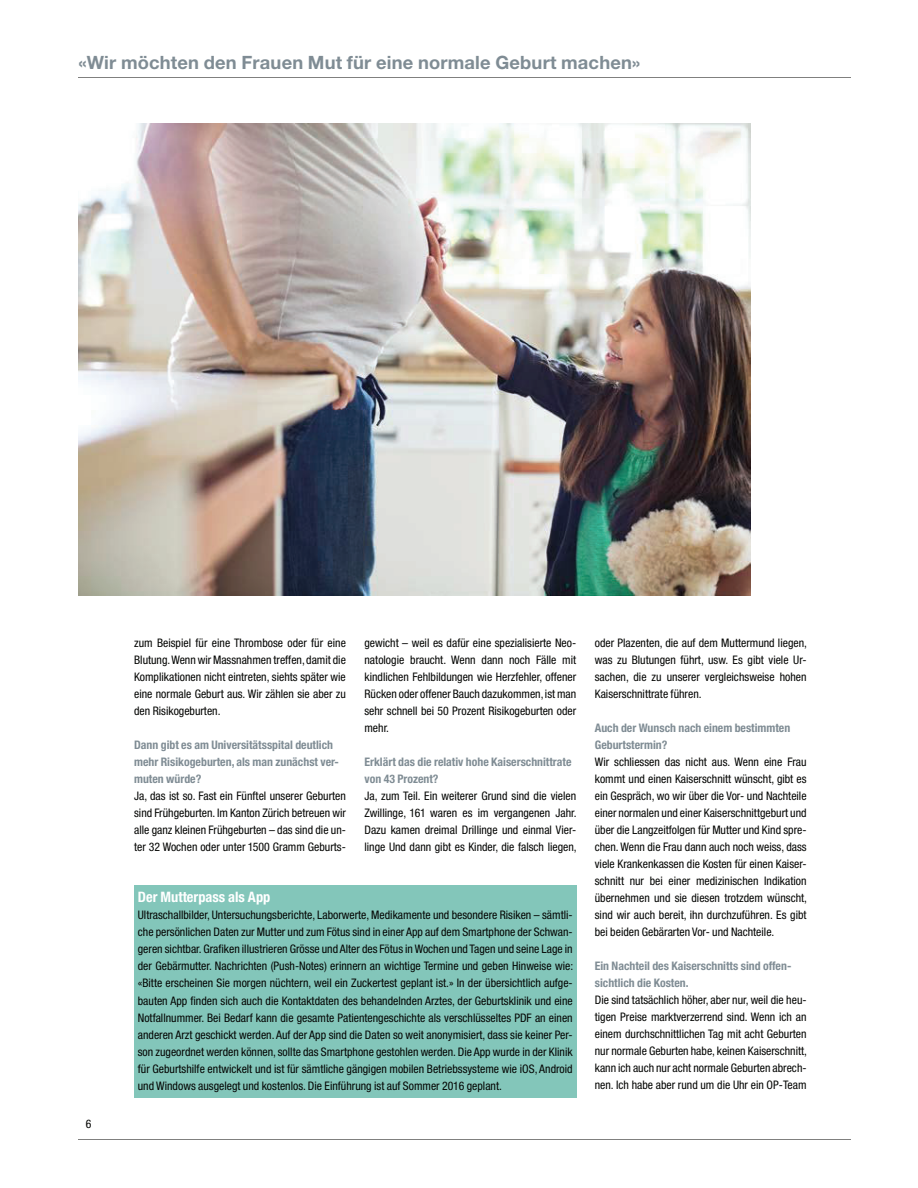
<style>
.page{position:relative;width:918px;height:1188px;background:#fff}
.page>*{position:absolute;margin:0;border:0;box-sizing:border-box;transform-origin:0 0}
.t1{font:700 18.3px "Helvetica Neue LT Std";letter-spacing:.01em;color:#7f8c94}
.t2{font:700 condensed 14.4px "Helvetica Neue LT Pro";color:#fff}
.t3{font:condensed 11.85px/17px "Helvetica Neue LT Pro";color:#040503;text-align:justify}
.t4{font:700 condensed 11.85px/17px "Helvetica Neue LT Pro";color:#7f8c94}
</style>
<div class="page">
<hr style="left:78px;top:1140px;width:773px;height:1px;background:#80807f">
<hr style="left:78px;top:78px;width:773px;height:1px;background:#80807f">
<img style="left:78px;top:124px;width:673px;height:472px">
<div style="left:134px;top:885px;width:442px;height:213px;background:#83c6ba"></div>
<h1 class="t1" style="left:78px;top:56px;width:563px">«Wir möchten den Frauen Mut für eine normale Geburt machen»</h1>
<p class="t3" style="left:86px;top:1117px;width:7px">6</p>
<p class="t3" style="left:134px;top:635px;width:213px">zum Beispiel für eine Thrombose oder für eine Blutung. Wenn wir Massnahmen treffen, damit die Komplikationen nicht eintreten, siehts später wie eine normale Geburt aus. Wir zählen sie aber zu den Risikogeburten.</p>
<p class="t4" style="left:134px;top:737px;width:206px">Dann gibt es am Universitätsspital deutlich mehr Risikogeburten, als man zunächst ver&shy;muten würde?</p>
<p class="t3" style="left:134px;top:788px;width:213px">Ja, das ist so. Fast ein Fünftel unserer Geburten sind Frühgeburten. Im Kanton Zürich betreuen wir alle ganz kleinen Frühgeburten – das sind die un&shy;ter 32 Wochen oder unter 1500 Gramm Geburts-</p>
<p class="t3" style="left:364px;top:635px;width:213px">gewicht – weil es dafür eine spezialisierte Neo&shy;natologie braucht. Wenn dann noch Fälle mit kindlichen Fehlbildungen wie Herzfehler, offener Rücken oder offener Bauch dazukommen, ist man sehr schnell bei 50 Prozent Risikogeburten oder mehr.</p>
<p class="t4" style="left:364px;top:754px;width:209px">Erklärt das die relativ hohe Kaiserschnittrate von 43 Prozent?</p>
<p class="t3" style="left:364px;top:788px;width:214px">Ja, zum Teil. Ein weiterer Grund sind die vielen Zwillinge, 161 waren es im vergangenen Jahr.<br>Dazu kamen dreimal Drillinge und einmal Vier&shy;linge Und dann gibt es Kinder, die falsch liegen,</p>
<p class="t2" style="left:138px;top:892px;width:134px">Der Mutterpass als App</p>
<p class="t3" style="left:138px;top:908px;width:437px">Ultraschallbilder, Untersuchungsberichte, Laborwerte, Medikamente und besondere Risiken – sämtli&shy;che persönlichen Daten zur Mutter und zum Fötus sind in einer App auf dem Smartphone der Schwan&shy;geren sichtbar. Grafiken illustrieren Grösse und Alter des Fötus in Wochen und Tagen und seine Lage in der Gebärmutter. Nachrichten (Push-Notes) erinnern an wichtige Termine und geben Hinweise wie: «Bitte erscheinen Sie morgen nüchtern, weil ein Zuckertest geplant ist.» In der übersichtlich aufge&shy;bauten App finden sich auch die Kontaktdaten des behandelnden Arztes, der Geburtsklinik und eine Notfallnummer. Bei Bedarf kann die gesamte Patientengeschichte als verschlüsseltes PDF an einen anderen Arzt geschickt werden. Auf der App sind die Daten so weit anonymisiert, dass sie keiner Per&shy;son zugeordnet werden können, sollte das Smartphone gestohlen werden. Die App wurde in der Klinik für Geburtshilfe entwickelt und ist für sämtliche gängigen mobilen Betriebssysteme wie iOS, Android und Windows ausgelegt und kostenlos. Die Einführung ist auf Sommer 2016 geplant.</p>
<p class="t3" style="left:595px;top:635px;width:214px">oder Plazenten, die auf dem Muttermund liegen, was zu Blutungen führt, usw. Es gibt viele Ur&shy;sachen, die zu unserer vergleichsweise hohen Kaiserschnittrate führen.</p>
<p class="t4" style="left:595px;top:720px;width:197px">Auch der Wunsch nach einem bestimmten<br>Geburtstermin?</p>
<p class="t3" style="left:595px;top:754px;width:214px">Wir schliessen das nicht aus. Wenn eine Frau kommt und einen Kaiserschnitt wünscht, gibt es ein Gespräch, wo wir über die Vor- und Nachteile einer normalen und einer Kaiserschnittgeburt und über die Langzeitfolgen für Mutter und Kind spre&shy;chen. Wenn die Frau dann auch noch weiss, dass viele Krankenkassen die Kosten für einen Kaiser&shy;schnitt nur bei einer medizinischen Indikation übernehmen und sie diesen trotzdem wünscht, sind wir auch bereit, ihn durchzuführen. Es gibt bei beiden Gebärarten Vor- und Nachteile.</p>
<p class="t4" style="left:595px;top:959px;width:198px">Ein Nachteil des Kaiserschnitts sind offen&shy;sichtlich die Kosten.</p>
<p class="t3" style="left:595px;top:993px;width:214px">Die sind tatsächlich höher, aber nur, weil die heu&shy;tigen Preise marktverzerrend sind. Wenn ich an einem durchschnittlichen Tag mit acht Geburten nur normale Geburten habe, keinen Kaiserschnitt, kann ich auch nur acht normale Geburten abrech&shy;nen. Ich habe aber rund um die Uhr ein OP-Team</p>
</div>
